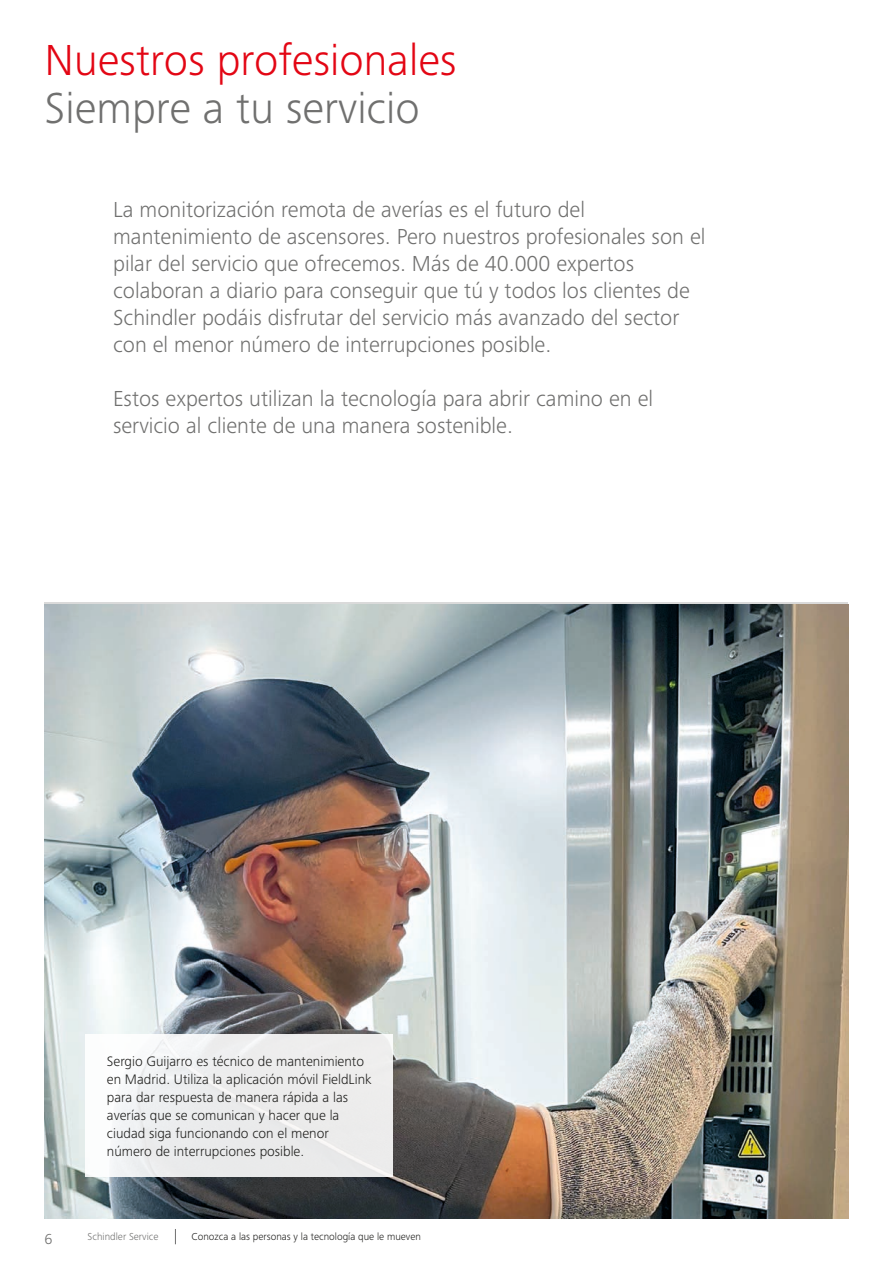
<style>
.page{position:relative;width:893px;height:1263px;background:#fff}
.page>*{position:absolute;margin:0;border:0;box-sizing:border-box;transform-origin:0 0}
.t1{font:300 45px "Frutiger Next LTW1 G";color:#e30614}
.t2{font:300 45px "Frutiger Next LTW1 G";color:#70706f}
.t3{font:300 22.5px/27px "Frutiger Next LTW1 G";color:#70706f}
.t4{font:300 15px "Frutiger Next LTW1 G";color:#70706f}
.t5{font:300 14.25px/18px "Frutiger Next LTW1 G";color:#1d1d1b}
.t6{font:300 10.5px "Frutiger Next LTW1 G";color:#1d1d1b}
.t7{font:300 10.5px "Frutiger Next LTW1 G";color:#70706f}
</style>
<div class="page">
<img style="left:45px;top:605px;width:803px;height:613px">
<div style="left:86px;top:1034px;width:307px;height:143px;background:linear-gradient(to right,#f4f6f7,#e9e8e8)"></div>
<svg style="left:175px;top:1229px;width:1px;height:15px"></svg>
<p class="t1" style="left:45px;top:34px;width:414px">Nuestros profesionales</p>
<p class="t2" style="left:45px;top:82px;width:377px">Siempre a tu servicio</p>
<p class="t3" style="left:113px;top:196px;width:594px">La monitorización remota de averías es el futuro del mantenimiento de ascensores. Pero nuestros profesionales son el pilar del servicio que ofrecemos. Más de 40.000 expertos colaboran a diario para conseguir que tú y todos los clientes de Schindler podáis disfrutar del servicio más avanzado del sector con el menor número de interrupciones posible.</p>
<p class="t3" style="left:113px;top:385px;width:541px">Estos expertos utilizan la tecnología para abrir camino en el servicio al cliente de una manera sostenible.</p>
<p class="t4" style="left:45px;top:1230px;width:9px">6</p>
<p class="t5" style="left:107px;top:1052px;width:266px">Sergio Guijarro es técnico de mantenimiento en Madrid. Utiliza la aplicación móvil FieldLink para dar respuesta de manera rápida a las averías que se comunican y hacer que la ciudad siga funcionando con el menor número de interrupciones posible.</p>
<p class="t7" style="left:88px;top:1231px;width:72px">Schindler Service</p>
<p class="t6" style="left:192px;top:1231px;width:231px">Conozca a las personas y la tecnología que le mueven</p>
</div>
